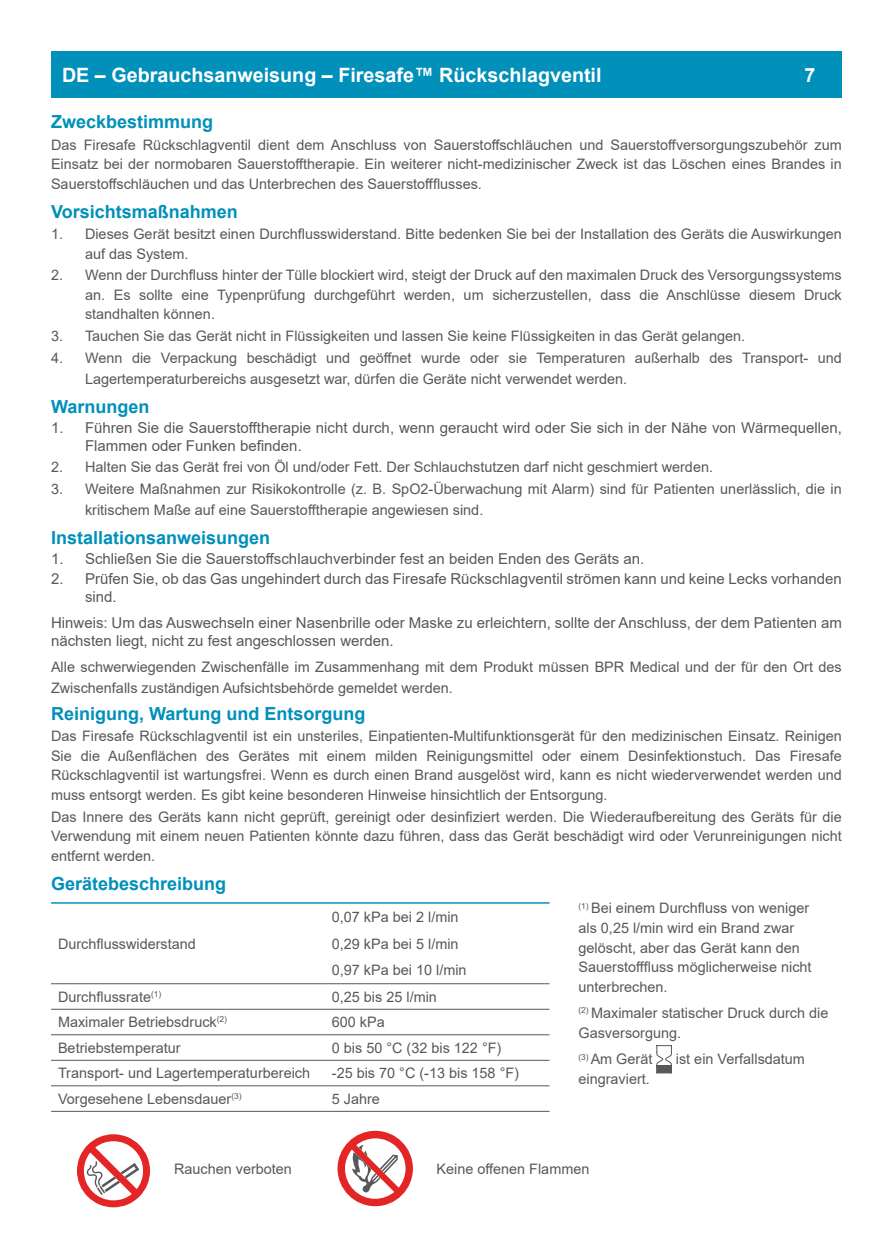
<style>
.page{position:relative;width:893px;height:1259px;background:#fff}
.page>*{position:absolute;margin:0;border:0;box-sizing:border-box;transform-origin:0 0}
.t1{font:700 19.8px "Arial";color:#fff}
.t2{font:700 18px "Arial";color:#0090ba}
.t3{font:15px/18px "Arial";color:#57585a}
.t4{font:14.4px/19.5px "Arial";color:#57585a}
</style>
<div class="page">
<svg style="left:51px;top:1009px;width:274px;height:78px"></svg>
<svg style="left:325px;top:1009px;width:347px;height:78px"></svg>
<hr style="left:51px;top:1008px;width:274px;height:1px;background:#57585a">
<hr style="left:325px;top:1008px;width:225px;height:1px;background:#57585a">
<hr style="left:51px;top:1034px;width:274px;height:1px;background:#57585a">
<hr style="left:325px;top:1034px;width:225px;height:1px;background:#57585a">
<hr style="left:51px;top:1059px;width:274px;height:1px;background:#57585a">
<hr style="left:325px;top:1059px;width:225px;height:1px;background:#57585a">
<hr style="left:51px;top:1085px;width:274px;height:1px;background:#57585a">
<hr style="left:325px;top:1085px;width:225px;height:1px;background:#57585a">
<hr style="left:51px;top:1110px;width:274px;height:1px;background:#57585a">
<hr style="left:325px;top:1110px;width:225px;height:1px;background:#57585a">
<hr style="left:51px;top:902px;width:274px;height:2px;background:#31a8ca">
<hr style="left:325px;top:902px;width:225px;height:2px;background:#31a8ca">
<hr style="left:51px;top:983px;width:274px;height:1px;background:#57585a">
<hr style="left:325px;top:983px;width:225px;height:1px;background:#57585a">
<svg style="left:656px;top:1045px;width:16px;height:28px"></svg>
<svg style="left:77px;top:1134px;width:73px;height:73px"></svg>
<div style="left:338px;top:1130px;width:75px;height:76px;background:#e32525;border-radius:50%"></div>
<svg style="left:345px;top:1138px;width:60px;height:60px"></svg>
<div style="left:51px;top:51px;width:791px;height:47px;background:#0090ba"></div>
<h1 class="t1" style="left:62px;top:61px;width:541px">DE – Gebrauchsanweisung – Firesafe™ Rückschlagventil</h1>
<h1 class="t1" style="left:804px;top:61px;width:12px">7</h1>
<p class="t2" style="left:51px;top:109px;width:164px">Zweckbestimmung</p>
<p class="t4" style="left:51px;top:135px;width:792px;text-align:justify">Das Firesafe Rückschlagventil dient dem Anschluss von Sauerstoffschläuchen und Sauerstoffversorgungszubehör zum Einsatz bei der normobaren Sauerstofftherapie. Ein weiterer nicht-medizinischer Zweck ist das Löschen eines Brandes in Sauerstoffschläuchen und das Unterbrechen des Sauerstoffflusses.</p>
<p class="t2" style="left:51px;top:199px;width:188px">Vorsichtsmaßnahmen</p>
<p class="t4" style="left:85px;top:224px;width:758px;text-indent:-34px">1. Dieses Gerät besitzt einen Durchflusswiderstand. Bitte bedenken Sie bei der Installation des Geräts die Auswirkungen auf das System.</p>
<p class="t4" style="left:85px;top:265px;width:758px;text-align:justify;text-indent:-34px">2. Wenn der Durchfluss hinter der Tülle blockiert wird, steigt der Druck auf den maximalen Druck des Versorgungssystems an. Es sollte eine Typenprüfung durchgeführt werden, um sicherzustellen, dass die Anschlüsse diesem Druck standhalten können.</p>
<p class="t4" style="left:51px;top:326px;width:696px">3. Tauchen Sie das Gerät nicht in Flüssigkeiten und lassen Sie keine Flüssigkeiten in das Gerät gelangen.</p>
<p class="t4" style="left:85px;top:347px;width:758px;line-height:21px;text-indent:-34px">4. Wenn die Verpackung beschädigt und geöffnet wurde oder sie Temperaturen außerhalb des Transport- und<br>Lagertemperaturbereichs ausgesetzt war, dürfen die Geräte nicht verwendet werden.</p>
<p class="t2" style="left:51px;top:394px;width:100px">Warnungen</p>
<p class="t3" style="left:85px;top:418px;width:758px;text-indent:-34px">1. Führen Sie die Sauerstofftherapie nicht durch, wenn geraucht wird oder Sie sich in der Nähe von Wärmequellen,<br>Flammen oder Funken befinden.</p>
<p class="t4" style="left:51px;top:457px;width:663px">2. Halten Sie das Gerät frei von Öl und/oder Fett. Der Schlauchstutzen darf nicht geschmiert werden.</p>
<p class="t4" style="left:85px;top:478px;width:758px;line-height:21px;text-indent:-34px">3. Weitere Maßnahmen zur Risikokontrolle (z. B. SpO2-Überwachung mit Alarm) sind für Patienten unerlässlich, die in kritischem Maße auf eine Sauerstofftherapie angewiesen sind.</p>
<p class="t2" style="left:51px;top:525px;width:221px">Installationsanweisungen</p>
<p class="t3" style="left:51px;top:550px;width:595px">1. Schließen Sie die Sauerstoffschlauchverbinder fest an beiden Enden des Geräts an.</p>
<p class="t3" style="left:85px;top:570px;width:758px;text-indent:-34px">2. Prüfen Sie, ob das Gas ungehindert durch das Firesafe Rückschlagventil strömen kann und keine Lecks vorhanden sind.</p>
<p class="t3" style="left:51px;top:614px;width:792px">Hinweis: Um das Auswechseln einer Nasenbrille oder Maske zu erleichtern, sollte der Anschluss, der dem Patienten am nächsten liegt, nicht zu fest angeschlossen werden.</p>
<p class="t4" style="left:51px;top:656px;width:792px;line-height:21px">Alle schwerwiegenden Zwischenfälle im Zusammenhang mit dem Produkt müssen BPR Medical und der für den Ort des<br>Zwischenfalls zuständigen Aufsichtsbehörde gemeldet werden.</p>
<p class="t2" style="left:51px;top:701px;width:316px">Reinigung, Wartung und Entsorgung</p>
<p class="t4" style="left:51px;top:726px;width:792px;text-align:justify">Das Firesafe Rückschlagventil ist ein unsteriles, Einpatienten-Multifunktionsgerät für den medizinischen Einsatz. Reinigen Sie die Außenflächen des Gerätes mit einem milden Reinigungsmittel oder einem Desinfektionstuch. Das Firesafe Rückschlagventil ist wartungsfrei. Wenn es durch einen Brand ausgelöst wird, kann es nicht wiederverwendet werden und muss entsorgt werden. Es gibt keine besonderen Hinweise hinsichtlich der Entsorgung.</p>
<p class="t4" style="left:51px;top:806px;width:792px;text-align:justify">Das Innere des Geräts kann nicht geprüft, gereinigt oder desinfiziert werden. Die Wiederaufbereitung des Geräts für die Verwendung mit einem neuen Patienten könnte dazu führen, dass das Gerät beschädigt wird oder Verunreinigungen nicht entfernt werden.</p>
<p class="t2" style="left:51px;top:870px;width:177px">Gerätebeschreibung</p>
<p class="t4" style="left:332px;top:904px;width:136px;line-height:26.4px">0,07 kPa bei 2 l/min<br>0,29 kPa bei 5 l/min<br>0,97 kPa bei 10 l/min</p>
<p class="t4" style="left:578px;top:898px;width:235px"><sup>(1)</sup> Bei einem Durchfluss von weniger als 0,25 l/min wird ein Brand zwar gelöscht, aber das Gerät kann den<br>Sauerstofffluss möglicherweise nicht unterbrechen.</p>
<p class="t4" style="left:578px;top:1003px;width:251px"><sup>(2)</sup> Maximaler statischer Druck durch die<br>Gasversorgung.</p>
<p class="t4" style="left:578px;top:1049px;width:75px"><sup>(3)</sup> Am Gerät</p>
<p class="t4" style="left:676px;top:1049px;width:131px">ist ein Verfallsdatum</p>
<p class="t4" style="left:578px;top:1069px;width:73px">eingraviert.</p>
<p class="t4" style="left:58px;top:934px;width:139px">Durchflusswiderstand</p>
<p class="t4" style="left:58px;top:987px;width:105px">Durchflussrate<sup>(1)</sup></p>
<p class="t4" style="left:332px;top:987px;width:107px">0,25 bis 25 l/min</p>
<p class="t4" style="left:58px;top:1012px;width:171px">Maximaler Betriebsdruck<sup>(2)</sup></p>
<p class="t4" style="left:332px;top:1012px;width:54px">600 kPa</p>
<p class="t4" style="left:58px;top:1038px;width:124px">Betriebstemperatur</p>
<p class="t4" style="left:332px;top:1038px;width:171px">0 bis 50 °C (32 bis 122 °F)</p>
<p class="t4" style="left:58px;top:1063px;width:254px">Transport- und Lagertemperaturbereich</p>
<p class="t4" style="left:332px;top:1063px;width:189px">-25 bis 70 °C (-13 bis 158 °F)</p>
<p class="t4" style="left:58px;top:1089px;width:185px">Vorgesehene Lebensdauer<sup>(3)</sup></p>
<p class="t4" style="left:332px;top:1089px;width:50px">5 Jahre</p>
<p class="t4" style="left:174px;top:1158px;width:119px">Rauchen verboten</p>
<p class="t4" style="left:436px;top:1158px;width:154px">Keine offenen Flammen</p>
</div>
